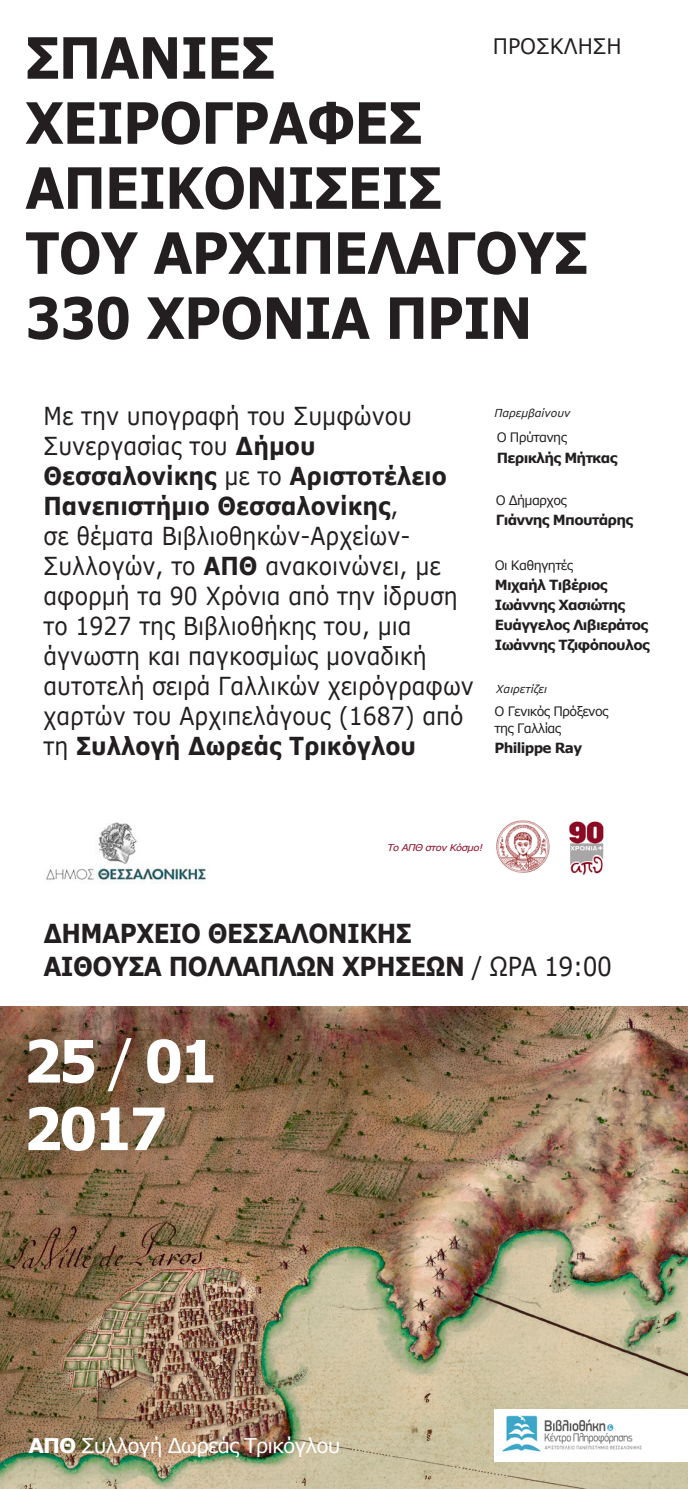
<style>
.page{position:relative;width:688px;height:1489px;background:#fff}
.page>*{position:absolute;margin:0;border:0;box-sizing:border-box;transform-origin:0 0}
.t1{font:700 58.5px "Verdana";letter-spacing:-.075em;color:#fff;scale:.94 1}
.t2{font:700 57px "Verdana";letter-spacing:-.025em;color:#231f20;scale:.89 1}
.t3{font:700 26px "Verdana";letter-spacing:-.025em;color:#231f20;scale:.89 1}
.t4{font:24.75px/30px "Verdana";color:#231f20;scale:.89 1}
.t5{font:21.5px "Verdana";color:#231f20;scale:.95 1}
.t6{font:20.25px "Verdana";letter-spacing:-.05em;color:#fff}
.t7{font:700 14px "Verdana";letter-spacing:-.05em;color:#231f20}
.t8{font:13px "Verdana";letter-spacing:-.05em;color:#231f20}
.t9{font:italic 11px "Verdana";color:#231f20}
.t10{font:italic 9.5px "Verdana";letter-spacing:-.05em;color:#8b0b24;scale:1.07 1}
.s1{font-weight:700}
.s2{font-weight:400}
</style>
<div class="page">
<img style="left:1px;top:1006px;width:686px;height:482px">
<img style="left:46px;top:822px;width:160px;height:61px">
<img style="left:569px;top:821px;width:35px;height:54px">
<div style="left:494px;top:1408px;width:193px;height:53px;background:#fff"></div>
<img style="left:494px;top:1408px;width:156px;height:44px">
<img style="left:496px;top:820px;width:54px;height:53px">
<p class="t2" style="left:25px;top:21px;width:283px">ΣΠΑΝΙΕΣ</p>
<p class="t2" style="left:25px;top:86px;width:448px">ΧΕΙΡΟΓΡΑΦΕΣ</p>
<p class="t2" style="left:25px;top:151px;width:470px">ΑΠΕΙΚΟΝΙΣΕΙΣ</p>
<p class="t2" style="left:25px;top:216px;width:634px">ΤΟΥ ΑΡΧΙΠΕΛΑΓΟΥΣ</p>
<p class="t2" style="left:25px;top:281px;width:571px">330 ΧΡΟΝΙΑ ΠΡΙΝ</p>
<p class="t5" style="left:492px;top:33px;width:137px">ΠΡΟΣΚΛΗΣΗ</p>
<p class="t4" style="left:44px;top:401px;width:485px">Με την υπογραφή του Συμφώνου<br>Συνεργασίας του <span class="s1">Δήμου<br>Θεσσαλονίκης</span> με το <span class="s1">Αριστοτέλειο<br>Πανεπιστήμιο Θεσσαλονίκης</span>,<br>σε θέματα Βιβλιοθηκών-Αρχείων-<br>Συλλογών, το <span class="s1">ΑΠΘ</span> ανακοινώνει, με αφορμή τα 90 Χρόνια από την ίδρυση το 1927 της Βιβλιοθήκης του, μια άγνωστη και παγκοσμίως μοναδική αυτοτελή σειρά Γαλλικών χειρόγραφων χαρτών του Αρχιπελάγους (1687) από τη <span class="s1">Συλλογή Δωρεάς Τρικόγλου</span></p>
<p class="t9" style="left:494px;top:406px;width:77px">Παρεμβαίνουν</p>
<p class="t8" style="left:496px;top:429px;width:72px">Ο Πρύτανης</p>
<p class="t7" style="left:496px;top:449px;width:122px">Περικλής Μήτκας</p>
<p class="t8" style="left:495px;top:492px;width:73px">Ο Δήμαρχος</p>
<p class="t7" style="left:495px;top:510px;width:139px">Γιάννης Μπουτάρης</p>
<p class="t8" style="left:495px;top:557px;width:80px">Oι Καθηγητές</p>
<p class="t7" style="left:495px;top:575px;width:114px">Μιχαήλ Τιβέριος</p>
<p class="t7" style="left:495px;top:595px;width:132px">Ιωάννης Χασιώτης</p>
<p class="t7" style="left:495px;top:615px;width:154px">Ευάγγελος Λιβιεράτος</p>
<p class="t7" style="left:495px;top:635px;width:156px">Ιωάννης Τζιφόπουλος</p>
<p class="t9" style="left:496px;top:681px;width:52px">Χαιρετίζει</p>
<p class="t8" style="left:494px;top:702px;width:116px">O Γενικός Πρόξενος</p>
<p class="t8" style="left:494px;top:720px;width:68px">της Γαλλίας</p>
<p class="t7" style="left:494px;top:739px;width:89px">Philippe Ray</p>
<p class="t10" style="left:387px;top:841px;width:91px">Το ΑΠΘ στον Κόσμο!</p>
<p class="t3" style="left:43px;top:916px;width:415px">ΔΗΜΑΡΧΕΙΟ ΘΕΣΣΑΛΟΝΙΚΗΣ</p>
<p class="t3" style="left:43px;top:949px;width:640px">ΑΙΘΟΥΣΑ ΠΟΛΛΑΠΛΩΝ ΧΡΗΣΕΩΝ <span class="s2">/ ΩΡΑ 19:00</span></p>
<p class="t1" style="left:23px;top:1023px;width:209px">25 <span class="s2">/</span> 01</p>
<p class="t1" style="left:23px;top:1090px;width:155px">2017</p>
<p class="t6" style="left:28px;top:1432px;width:313px"><span class="s1">ΑΠΘ</span> Συλλογή Δωρεάς Τρικόγλου</p>
</div>
